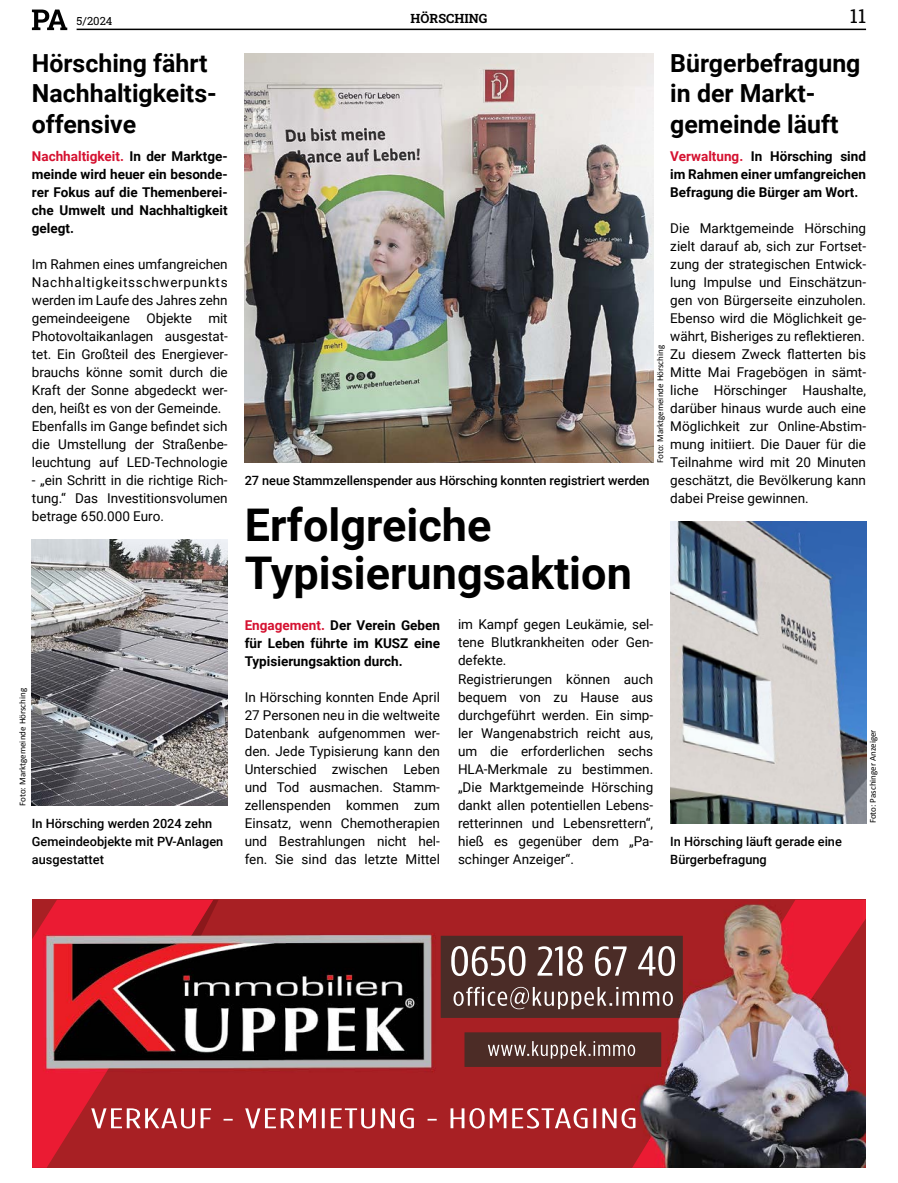
<style>
.page{position:relative;width:898px;height:1183px;background:#fff}
.page>*{position:absolute;margin:0;border:0;box-sizing:border-box;transform-origin:0 0}
.t1{font:700 45px/48px "Roboto";color:#000}
.t2{font:700 24.9px/30.5px "Roboto";color:#000}
.t3{font:19.5px "Roboto Slab";color:#000}
.t4{font:13.5px/18px "Roboto";color:#000;text-align:justify}
.t5{font:700 13.5px/18px "Roboto";color:#000;text-align:justify}
.t6{font:500 12.75px/18px "Roboto";color:#000}
.t7{font:12.75px "Roboto Slab";color:#000}
.t8{font:11.25px "Roboto Slab";color:#000}
.t9{font:9px "Calibri";color:#000}
.s1{color:#d51130}
</style>
<div class="page">
<hr style="left:77px;top:29px;width:788px;height:1px;background:#000">
<svg style="left:32px;top:10px;width:35px;height:20px"></svg>
<img style="left:214px;top:899px;width:418px;height:268px">
<img style="left:632px;top:899px;width:233px;height:268px">
<img style="left:32px;top:899px;width:182px;height:268px">
<img style="left:164px;top:899px;width:54px;height:80px">
<img style="left:440px;top:935px;width:242px;height:82px">
<img style="left:464px;top:1032px;width:197px;height:34px">
<img style="left:32px;top:539px;width:195px;height:266px">
<img style="left:670px;top:521px;width:195px;height:302px">
<img style="left:244px;top:53px;width:409px;height:410px">
<p class="t8" style="left:77px;top:13px;width:37px">5/2024</p>
<p class="t7" style="left:410px;top:10px;width:78px">HÖRSCHING</p>
<h3 class="t3" style="left:849px;top:3px;width:18px">11</h3>
<h2 class="t2" style="left:32px;top:47px;width:186px">Hörsching fährt<br>Nachhaltigkeits&shy;offensive</h2>
<p class="t5" style="left:32px;top:147px;width:197px"><span class="s1">Nachhaltigkeit.</span> In der Marktge&shy;meinde wird heuer ein besonde&shy;rer Fokus auf die Themenberei&shy;che Umwelt und Nachhaltigkeit gelegt.</p>
<p class="t4" style="left:32px;top:255px;width:197px;text-align:left">Im Rahmen eines umfangreichen<br>Nachhaltigkeitsschwerpunkts werden im Laufe des Jahres zehn gemeindeeigene Objekte mit<br>Photovoltaikanlagen ausgestat&shy;tet. Ein Großteil des Energiever&shy;brauchs könne somit durch die<br>Kraft der Sonne abgedeckt wer&shy;den, heißt es von der Gemeinde.<br>Ebenfalls im Gange befindet sich die Umstellung der Straßenbe&shy;leuchtung auf LED-Technologie</p>
<p class="t4" style="left:32px;top:471px;width:197px">- „ein Schritt in die richtige Rich&shy;tung.“ Das Investitionsvolumen betrage 650.000 Euro.</p>
<p class="t9" style="left:16px;top:805px;width:119px;rotate:-90deg">Foto: Marktgemeinde Hörsching</p>
<p class="t6" style="left:32px;top:813px;width:193px">In Hörsching werden 2024 zehn<br>Gemeindeobjekte mit PV-Anlagen ausgestattet</p>
<h2 class="t2" style="left:670px;top:47px;width:192px">Bürgerbefragung in der Markt&shy;gemeinde läuft</h2>
<p class="t5" style="left:670px;top:147px;width:197px"><span class="s1">Verwaltung.</span> In Hörsching sind im Rahmen einer umfangreichen Befragung die Bürger am Wort.</p>
<p class="t4" style="left:670px;top:219px;width:197px">Die Marktgemeinde Hörsching zielt darauf ab, sich zur Fortset&shy;zung der strategischen Entwick&shy;lung Impulse und Einschätzun&shy;gen von Bürgerseite einzuholen.<br>Ebenso wird die Möglichkeit ge&shy;währt, Bisheriges zu reflektieren.<br>Zu diesem Zweck flatterten bis Mitte Mai Fragebögen in sämt&shy;liche Hörschinger Haushalte, darüber hinaus wurde auch eine Möglichkeit zur Online-Abstim&shy;mung initiiert. Die Dauer für die Teilnahme wird mit 20 Minuten geschätzt, die Bevölkerung kann dabei Preise gewinnen.</p>
<p class="t9" style="left:653px;top:463px;width:119px;rotate:-90deg">Foto: Marktgemeinde Hörsching</p>
<p class="t6" style="left:244px;top:471px;width:406px">27 neue Stammzellenspender aus Hörsching konnten registriert werden</p>
<h1 class="t1" style="left:244px;top:499px;width:388px">Erfolgreiche<br>Typisierungsaktion</h1>
<p class="t5" style="left:244px;top:615px;width:197px"><span class="s1">Engagement.</span> Der Verein Geben für Leben führte im KUSZ eine Typisierungsaktion durch.</p>
<p class="t4" style="left:244px;top:687px;width:197px">In Hörsching konnten Ende April 27 Personen neu in die weltweite Datenbank aufgenommen wer&shy;den. Jede Typisierung kann den Unterschied zwischen Leben und Tod ausmachen. Stamm&shy;zellenspenden kommen zum Einsatz, wenn Chemotherapien und Bestrahlungen nicht hel&shy;fen. Sie sind das letzte Mittel</p>
<p class="t4" style="left:458px;top:615px;width:197px;text-align:left">im Kampf gegen Leukämie, sel&shy;tene Blutkrankheiten oder Gen&shy;defekte.<br>Registrierungen können auch bequem von zu Hause aus durchgeführt werden. Ein simp&shy;ler Wangenabstrich reicht aus, um die erforderlichen sechs<br>HLA-Merkmale zu bestimmen. „Die Marktgemeinde Hörsching dankt allen potentiellen Lebens&shy;retterinnen und Lebensrettern“, hieß es gegenüber dem „Pa&shy;schinger Anzeiger“.</p>
<p class="t9" style="left:866px;top:823px;width:95px;rotate:-90deg">Foto: Paschinger Anzeiger</p>
<p class="t6" style="left:670px;top:831px;width:173px">In Hörsching läuft gerade eine<br>Bürgerbefragung</p>
</div>
